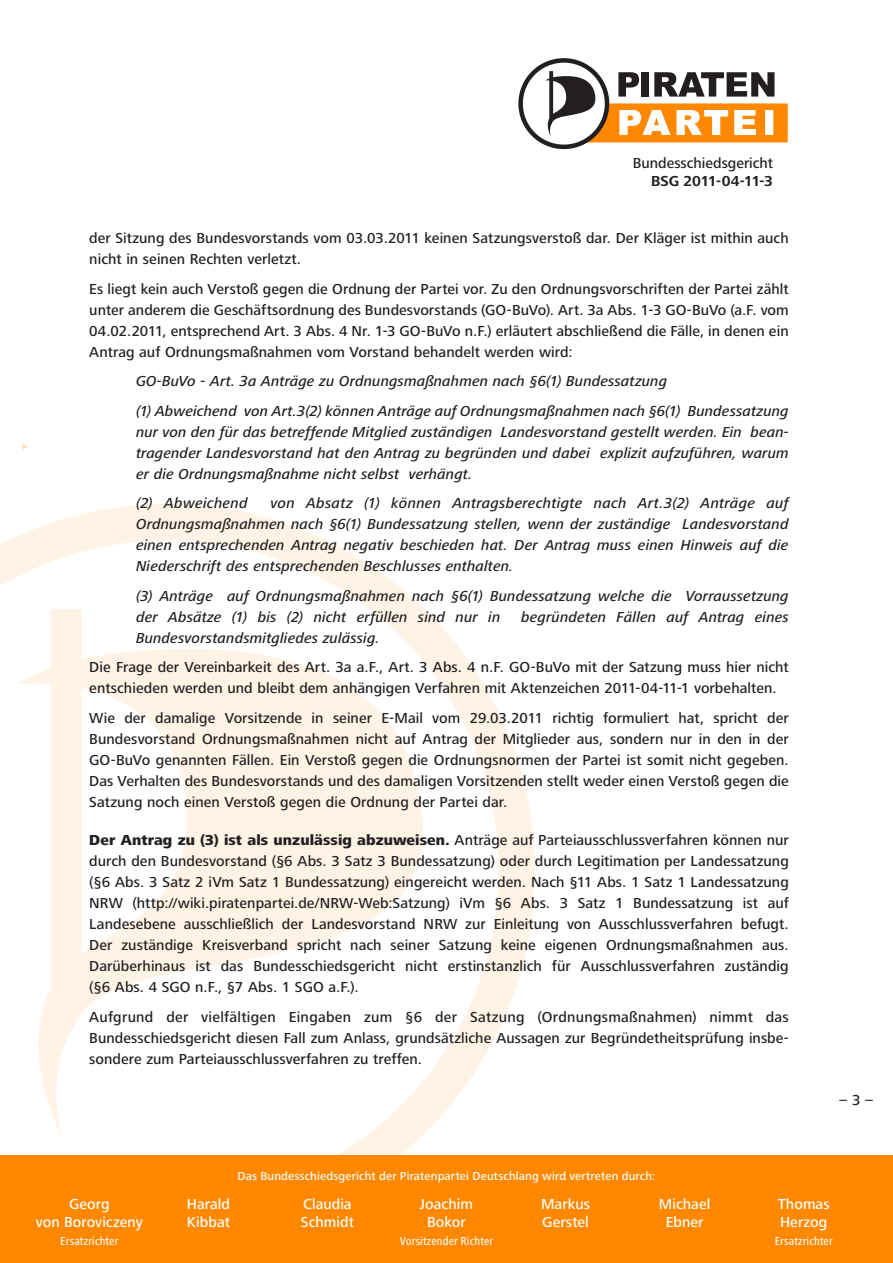
<style>
.page{position:relative;width:893px;height:1263px;background:#fff}
.page>*{position:absolute;margin:0;border:0;box-sizing:border-box;transform-origin:0 0}
.t1{font:500 15px/21px "Frutiger Next LT";letter-spacing:.005em;color:#231f20;text-align:justify}
.t2{font:italic 500 15px/21px "Frutiger Next LT";letter-spacing:.005em;color:#231f20}
.t3{font:500 15px/18px "Frutiger Next LT";letter-spacing:.005em;color:#fff}
.t4{font:700 15px "Frutiger Next LT";letter-spacing:-.015em;color:#231f20}
.t5{font:500 12px "Frutiger Next LT";letter-spacing:.015em;color:#fff}
.t6{font:500 condensed 12px "Frutiger Next LT";letter-spacing:.01em;color:#fff}
.s1{font-weight:800}
</style>
<div class="page">
<svg style="left:0;top:504px;width:535px;height:652px"></svg>
<div style="left:0;top:1156px;width:893px;height:107px;background:#f80"></div>
<svg style="left:518px;top:58px;width:270px;height:91px"></svg>
<svg style="left:22px;top:443px;width:6px;height:7px"></svg>
<p class="t1" style="left:633px;top:153px;width:142px">Bundesschiedsgericht</p>
<p class="t4" style="left:651px;top:173px;width:124px">BSG 2011-04-11-3</p>
<p class="t1" style="left:89px;top:228px;width:701px">der Sitzung des Bundesvorstands vom 03.03.2011 keinen Satzungsverstoß dar. Der Kläger ist mithin auch nicht in seinen Rechten verletzt.</p>
<p class="t1" style="left:89px;top:278px;width:701px">Es liegt kein auch Verstoß gegen die Ordnung der Partei vor. Zu den Ordnungsvorschriften der Partei zählt unter anderem die Geschäftsordnung des Bundesvorstands (GO-BuVo). Art. 3a Abs. 1-3 GO-BuVo (a.F. vom 04.02.2011, entsprechend Art. 3 Abs. 4 Nr. 1-3 GO-BuVo n.F.) erläutert abschließend die Fälle, in denen ein Antrag auf Ordnungsmaßnahmen vom Vorstand behandelt werden wird:</p>
<p class="t2" style="left:136px;top:367px;width:654px;line-height:29.5px">GO-BuVo - Art. 3a Anträge zu Ordnungsmaßnahmen nach §6(1) Bundessatzung<br>(1) Abweichend von Art.3(2) können Anträge auf Ordnungsmaßnahmen nach §6(1) Bundessatzung</p>
<p class="t2" style="left:136px;top:421px;width:654px;text-align:justify">nur von den für das betreffende Mitglied zuständigen Landesvorstand gestellt werden. Ein bean&shy;tragender Landesvorstand hat den Antrag zu begründen und dabei explizit aufzuführen, warum er die Ordnungsmaßnahme nicht selbst verhängt.</p>
<p class="t2" style="left:136px;top:493px;width:113px">(2) Abweichend</p>
<p class="t2" style="left:136px;top:493px;width:654px;text-align:justify;text-indent:134px">von Absatz (1) können Antragsberechtigte nach Art.3(2) Anträge auf Ordnungsmaßnahmen nach §6(1) Bundessatzung stellen, wenn der zuständige Landesvorstand einen entsprechenden Antrag negativ beschieden hat. Der Antrag muss einen Hinweis auf die Niederschrift des entsprechenden Beschlusses enthalten.</p>
<p class="t2" style="left:136px;top:585px;width:654px">(3) Anträge auf Ordnungsmaßnahmen nach §6(1) Bundessatzung welche die Vorraussetzung der Absätze (1) bis (2) nicht erfüllen sind nur in</p>
<p class="t2" style="left:521px;top:606px;width:269px">begründeten Fällen auf Antrag eines</p>
<p class="t2" style="left:136px;top:627px;width:245px">Bundesvorstandsmitgliedes zulässig.</p>
<p class="t1" style="left:89px;top:657px;width:701px">Die Frage der Vereinbarkeit des Art. 3a a.F., Art. 3 Abs. 4 n.F. GO-BuVo mit der Satzung muss hier nicht entschieden werden und bleibt dem anhängigen Verfahren mit Aktenzeichen 2011-04-11-1 vorbehalten.</p>
<p class="t1" style="left:89px;top:707px;width:701px">Wie der damalige Vorsitzende in seiner E-Mail vom 29.03.2011 richtig formuliert hat, spricht der Bundesvorstand Ordnungsmaßnahmen nicht auf Antrag der Mitglieder aus, sondern nur in den in der GO-BuVo genannten Fällen. Ein Verstoß gegen die Ordnungsnormen der Partei ist somit nicht gegeben.<br>Das Verhalten des Bundesvorstands und des damaligen Vorsitzenden stellt weder einen Verstoß gegen die Satzung noch einen Verstoß gegen die Ordnung der Partei dar.</p>
<p class="t1" style="left:89px;top:829px;width:701px"><span class="s1">Der Antrag zu (3) ist als unzulässig abzuweisen.</span> Anträge auf Parteiausschlussverfahren können nur durch den Bundesvorstand (§6 Abs. 3 Satz 3 Bundessatzung) oder durch Legitimation per Landessatzung (§6 Abs. 3 Satz 2 iVm Satz 1 Bundessatzung) eingereicht werden. Nach §11 Abs. 1 Satz 1 Landessatzung NRW (http://wiki.piratenpartei.de/NRW-Web:Satzung) iVm §6 Abs. 3 Satz 1 Bundessatzung ist auf Landesebene ausschließlich der Landesvorstand NRW zur Einleitung von Ausschlussverfahren befugt.<br>Der zuständige Kreisverband spricht nach seiner Satzung keine eigenen Ordnungsmaßnahmen aus.<br>Darüberhinaus ist das Bundesschiedsgericht nicht erstinstanzlich für Ausschlussverfahren zuständig (§6 Abs. 4 SGO n.F., §7 Abs. 1 SGO a.F.).</p>
<p class="t1" style="left:89px;top:1006px;width:701px">Aufgrund der vielfältigen Eingaben zum §6 der Satzung (Ordnungsmaßnahmen) nimmt das Bundesschiedsgericht diesen Fall zum Anlass, grundsätzliche Aussagen zur Begründetheitsprüfung insbe&shy;sondere zum Parteiausschlussverfahren zu treffen.</p>
<p class="t5" style="left:238px;top:1169px;width:419px">Das Bundesschiedsgericht der Piratenpartei Deutschlang wird vertreten durch:</p>
<p class="t1" style="left:840px;top:1089px;width:35px">–3–</p>
<p class="t3" style="left:36px;top:1195px;width:108px;text-align:center">Georg<br>von Boroviczeny</p>
<p class="t6" style="left:60px;top:1234px;width:60px">Ersatzrichter</p>
<p class="t3" style="left:187px;top:1195px;width:45px">Harald<br>Kibbat</p>
<p class="t3" style="left:301px;top:1195px;width:55px">Claudia<br>Schmidt</p>
<p class="t3" style="left:420px;top:1195px;width:55px;text-align:center">Joachim<br>Bokor</p>
<p class="t6" style="left:400px;top:1234px;width:95px">Vorsitzender Richter</p>
<p class="t3" style="left:541px;top:1195px;width:51px">Markus<br>Gerstel</p>
<p class="t3" style="left:659px;top:1195px;width:53px;text-align:center">Michael<br>Ebner</p>
<p class="t3" style="left:778px;top:1195px;width:53px">Thomas<br>Herzog</p>
<p class="t6" style="left:775px;top:1234px;width:60px">Ersatzrichter</p>
</div>
